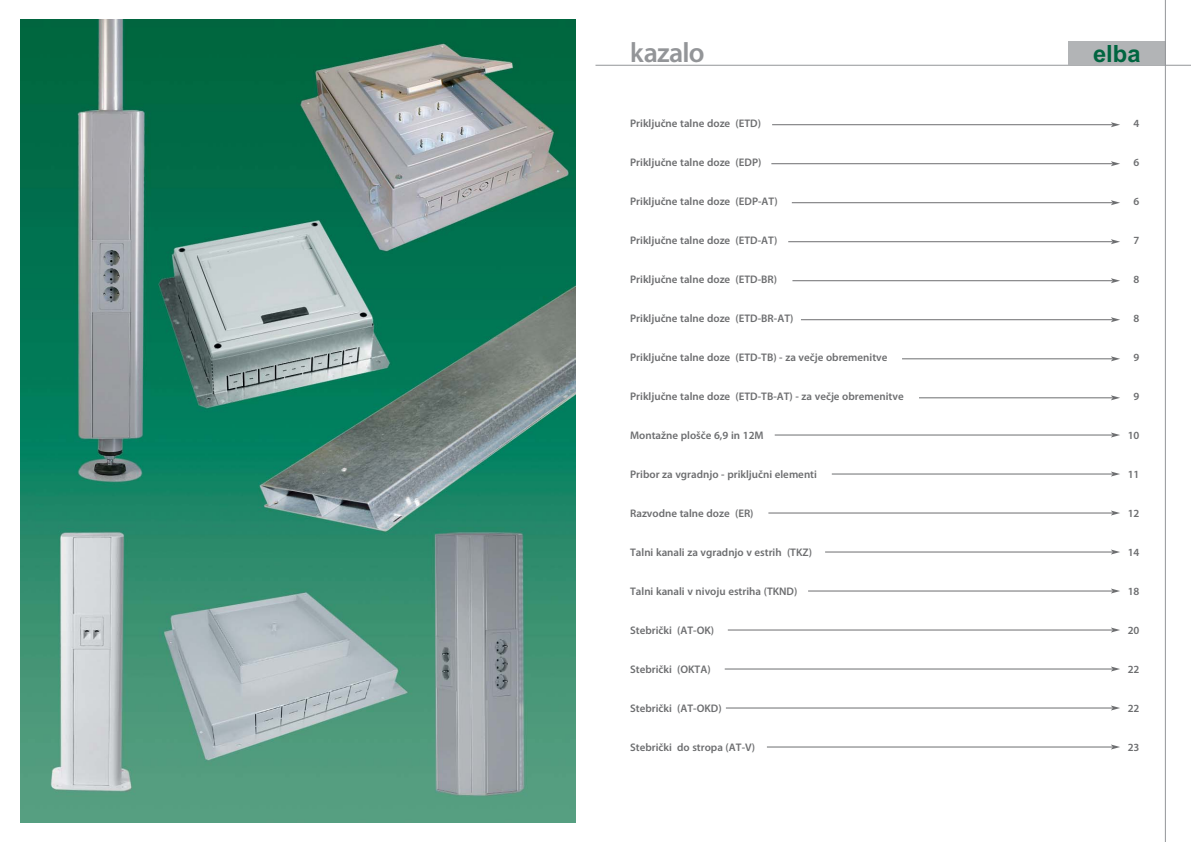
<style>
.page{position:relative;width:1191px;height:842px;background:#fff}
.page>*{position:absolute;margin:0;border:0;box-sizing:border-box;transform-origin:0 0}
.t1{font:600 28px "Myriad Pro X";letter-spacing:-.025em;color:#939598;scale:.95 1}
.t2{font:700 23.8px "Arial";color:#006540}
.t3{font:600 11px "Myriad Pro X";color:#6d6e70}
</style>
<div class="page">
<hr style="left:596px;top:65px;width:595px;height:1px;background:#939598">
<div style="left:1068px;top:42px;width:97px;height:23px;background:#b2b4b6"></div>
<hr style="left:1165px;top:0;width:1px;height:842px;background:#939598">
<hr style="left:772px;top:125px;width:341px;height:1px;background:#6d6e70">
<svg style="left:1111px;top:122px;width:9px;height:5px"></svg>
<hr style="left:771px;top:164px;width:342px;height:1px;background:#6d6e70">
<svg style="left:1111px;top:161px;width:9px;height:5px"></svg>
<hr style="left:792px;top:203px;width:321px;height:1px;background:#6d6e70">
<svg style="left:1111px;top:200px;width:9px;height:5px"></svg>
<hr style="left:788px;top:242px;width:325px;height:1px;background:#6d6e70">
<svg style="left:1111px;top:239px;width:9px;height:5px"></svg>
<hr style="left:792px;top:281px;width:321px;height:1px;background:#6d6e70">
<svg style="left:1111px;top:278px;width:9px;height:5px"></svg>
<hr style="left:801px;top:320px;width:312px;height:1px;background:#6d6e70">
<svg style="left:1111px;top:317px;width:9px;height:5px"></svg>
<hr style="left:902px;top:359px;width:211px;height:1px;background:#6d6e70">
<svg style="left:1111px;top:356px;width:9px;height:5px"></svg>
<hr style="left:919px;top:398px;width:194px;height:1px;background:#6d6e70">
<svg style="left:1111px;top:395px;width:9px;height:5px"></svg>
<hr style="left:775px;top:435px;width:338px;height:1px;background:#6d6e70">
<svg style="left:1111px;top:433px;width:9px;height:5px"></svg>
<hr style="left:832px;top:474px;width:281px;height:1px;background:#6d6e70">
<svg style="left:1111px;top:472px;width:9px;height:5px"></svg>
<hr style="left:768px;top:513px;width:345px;height:1px;background:#6d6e70">
<svg style="left:1111px;top:511px;width:9px;height:5px"></svg>
<hr style="left:825px;top:552px;width:288px;height:1px;background:#6d6e70">
<svg style="left:1111px;top:550px;width:9px;height:5px"></svg>
<hr style="left:808px;top:591px;width:305px;height:1px;background:#6d6e70">
<svg style="left:1111px;top:589px;width:9px;height:5px"></svg>
<hr style="left:728px;top:630px;width:385px;height:1px;background:#6d6e70">
<svg style="left:1111px;top:628px;width:9px;height:5px"></svg>
<hr style="left:725px;top:669px;width:388px;height:1px;background:#6d6e70">
<svg style="left:1111px;top:667px;width:9px;height:5px"></svg>
<hr style="left:726px;top:708px;width:387px;height:1px;background:#6d6e70">
<svg style="left:1111px;top:706px;width:9px;height:5px"></svg>
<hr style="left:767px;top:747px;width:346px;height:1px;background:#6d6e70">
<svg style="left:1111px;top:745px;width:9px;height:5px"></svg>
<img style="left:20px;top:20px;width:556px;height:802px">
<h1 class="t1" style="left:630px;top:42px;width:80px">kazalo</h1>
<h2 class="t2" style="left:1093px;top:45px;width:49px">elba</h2>
<p class="t3" style="left:630px;top:119px;width:132px">Priključne talne doze (ETD)</p>
<p class="t3" style="left:1134px;top:119px;width:7px">4</p>
<p class="t3" style="left:630px;top:158px;width:133px">Priključne talne doze (EDP)</p>
<p class="t3" style="left:1134px;top:158px;width:7px">6</p>
<p class="t3" style="left:630px;top:197px;width:149px">Priključne talne doze (EDP-AT)</p>
<p class="t3" style="left:1134px;top:197px;width:7px">6</p>
<p class="t3" style="left:630px;top:236px;width:149px">Priključne talne doze (ETD-AT)</p>
<p class="t3" style="left:1134px;top:236px;width:7px">7</p>
<p class="t3" style="left:630px;top:275px;width:148px">Priključne talne doze (ETD-BR)</p>
<p class="t3" style="left:1134px;top:275px;width:7px">8</p>
<p class="t3" style="left:630px;top:314px;width:165px">Priključne talne doze (ETD-BR-AT)</p>
<p class="t3" style="left:1134px;top:314px;width:7px">8</p>
<p class="t3" style="left:630px;top:353px;width:259px">Priključne talne doze (ETD-TB) - za večje obremenitve</p>
<p class="t3" style="left:1134px;top:353px;width:7px">9</p>
<p class="t3" style="left:630px;top:392px;width:275px">Priključne talne doze (ETD-TB-AT) - za večje obremenitve</p>
<p class="t3" style="left:1134px;top:392px;width:7px">9</p>
<p class="t3" style="left:630px;top:431px;width:135px">Montažne plošče 6,9 in 12M</p>
<p class="t3" style="left:1128px;top:431px;width:13px">10</p>
<p class="t3" style="left:630px;top:470px;width:188px">Pribor za vgradnjo - priključni elementi</p>
<p class="t3" style="left:1128px;top:470px;width:13px">11</p>
<p class="t3" style="left:630px;top:509px;width:125px">Razvodne talne doze (ER)</p>
<p class="t3" style="left:1128px;top:509px;width:13px">12</p>
<p class="t3" style="left:630px;top:548px;width:183px">Talni kanali za vgradnjo v estrih (TKZ)</p>
<p class="t3" style="left:1128px;top:548px;width:13px">14</p>
<p class="t3" style="left:630px;top:587px;width:169px">Talni kanali v nivoju estriha (TKND)</p>
<p class="t3" style="left:1128px;top:587px;width:13px">18</p>
<p class="t3" style="left:630px;top:626px;width:86px">Stebrički (AT-OK)</p>
<p class="t3" style="left:1128px;top:626px;width:13px">20</p>
<p class="t3" style="left:630px;top:665px;width:82px">Stebrički (OKTA)</p>
<p class="t3" style="left:1128px;top:665px;width:13px">22</p>
<p class="t3" style="left:630px;top:704px;width:93px">Stebrički (AT-OKD)</p>
<p class="t3" style="left:1128px;top:704px;width:13px">22</p>
<p class="t3" style="left:630px;top:743px;width:126px">Stebrički do stropa (AT-V)</p>
<p class="t3" style="left:1128px;top:743px;width:13px">23</p>
</div>
